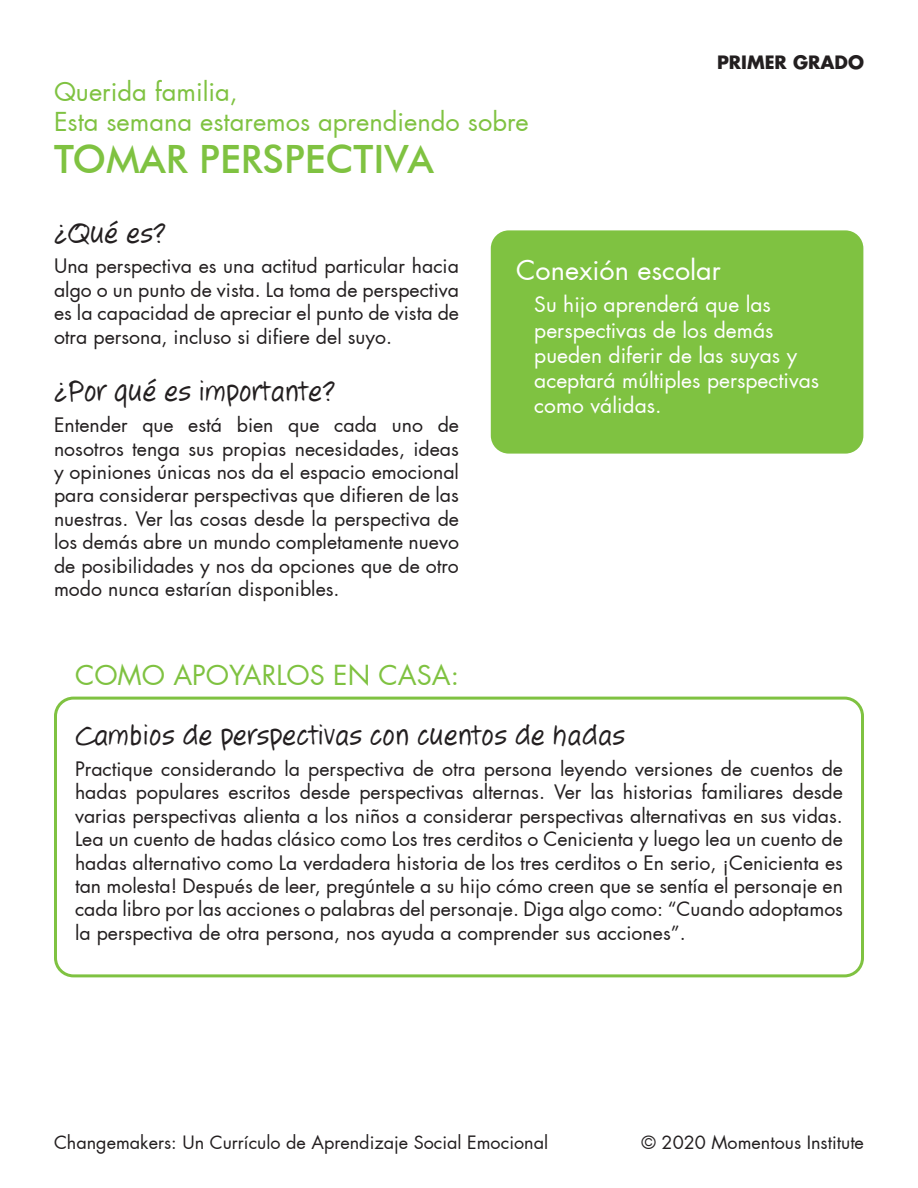
<style>
.page{position:relative;width:918px;height:1188px;background:#fff}
.page>*{position:absolute;margin:0;border:0;box-sizing:border-box;transform-origin:0 0}
.t1{font:500 39px "Futura BT";color:#7fc241}
.t2{font:30px "Jotting";color:#231f20}
.t3{font:27px "Futura";color:#7fc241}
.t4{font:27px "Futura";color:#fff}
.t5{font:25.5px "Futura";color:#7fc241}
.t6{font:21px/25.2px "Futura";color:#fff}
.t7{font:19.5px/23.4px "Futura";color:#231f20;text-align:justify}
.t8{font:18px "Futura";color:#231f20}
.t9{font:700 18px "Futura";color:#231f20}
</style>
<div class="page">
<div style="left:491px;top:230px;width:372px;height:224px;background:#7fc241;border-radius:18px"></div>
<div style="left:54px;top:697px;width:810px;height:280px;border:3px solid #7fc241;border-radius:18px"></div>
<p class="t5" style="left:54px;top:75px;width:185px">Querida familia,</p>
<p class="t5" style="left:54px;top:106px;width:476px">Esta semana estaremos aprendiendo sobre</p>
<p class="t1" style="left:54px;top:135px;width:381px">TOMAR PERSPECTIVA</p>
<p class="t9" style="left:717px;top:50px;width:148px">PRIMER GRADO</p>
<p class="t2" style="left:54px;top:215px;width:114px">¿Qué es?</p>
<p class="t7" style="left:54px;top:255px;width:407px">Una perspectiva es una actitud particular hacia algo o un punto de vista. La toma de perspectiva es la capacidad de apreciar el punto de vista de otra persona, incluso si difiere del suyo.</p>
<p class="t2" style="left:54px;top:374px;width:283px">¿Por qué es importante?</p>
<p class="t7" style="left:54px;top:414px;width:407px">Entender que está bien que cada uno de nosotros tenga sus propias necesidades, ideas y opiniones únicas nos da el espacio emocional para considerar perspectivas que difieren de las nuestras. Ver las cosas desde la perspectiva de los demás abre un mundo completamente nuevo de posibilidades y nos da opciones que de otro modo nunca estarían disponibles.</p>
<p class="t3" style="left:75px;top:658px;width:386px">COMO APOYARLOS EN CASA:</p>
<p class="t4" style="left:516px;top:253px;width:206px">Conexión escolar</p>
<p class="t6" style="left:534px;top:292px;width:286px">Su hijo aprenderá que las perspectivas de los demás pueden diferir de las suyas y aceptará múltiples perspectivas como válidas.</p>
<p class="t2" style="left:75px;top:718px;width:551px">Cambios de perspectivas con cuentos de hadas</p>
<p class="t7" style="left:75px;top:757px;width:770px">Practique considerando la perspectiva de otra persona leyendo versiones de cuentos de hadas populares escritos desde perspectivas alternas. Ver las historias familiares desde varias perspectivas alienta a los niños a considerar perspectivas alternativas en sus vidas.<br>Lea un cuento de hadas clásico como Los tres cerditos o Cenicienta y luego lea un cuento de hadas alternativo como La verdadera historia de los tres cerditos o En serio, ¡Cenicienta es tan molesta! Después de leer, pregúntele a su hijo cómo creen que se sentía el personaje en cada libro por las acciones o palabras del personaje. Diga algo como: “Cuando adoptamos la perspectiva de otra persona, nos ayuda a comprender sus acciones”.</p>
<p class="t8" style="left:54px;top:1131px;width:496px">Changemakers: Un Currículo de Aprendizaje Social Emocional</p>
<p class="t8" style="left:642px;top:1131px;width:224px">© 2020 Momentous Institute</p>
</div>
